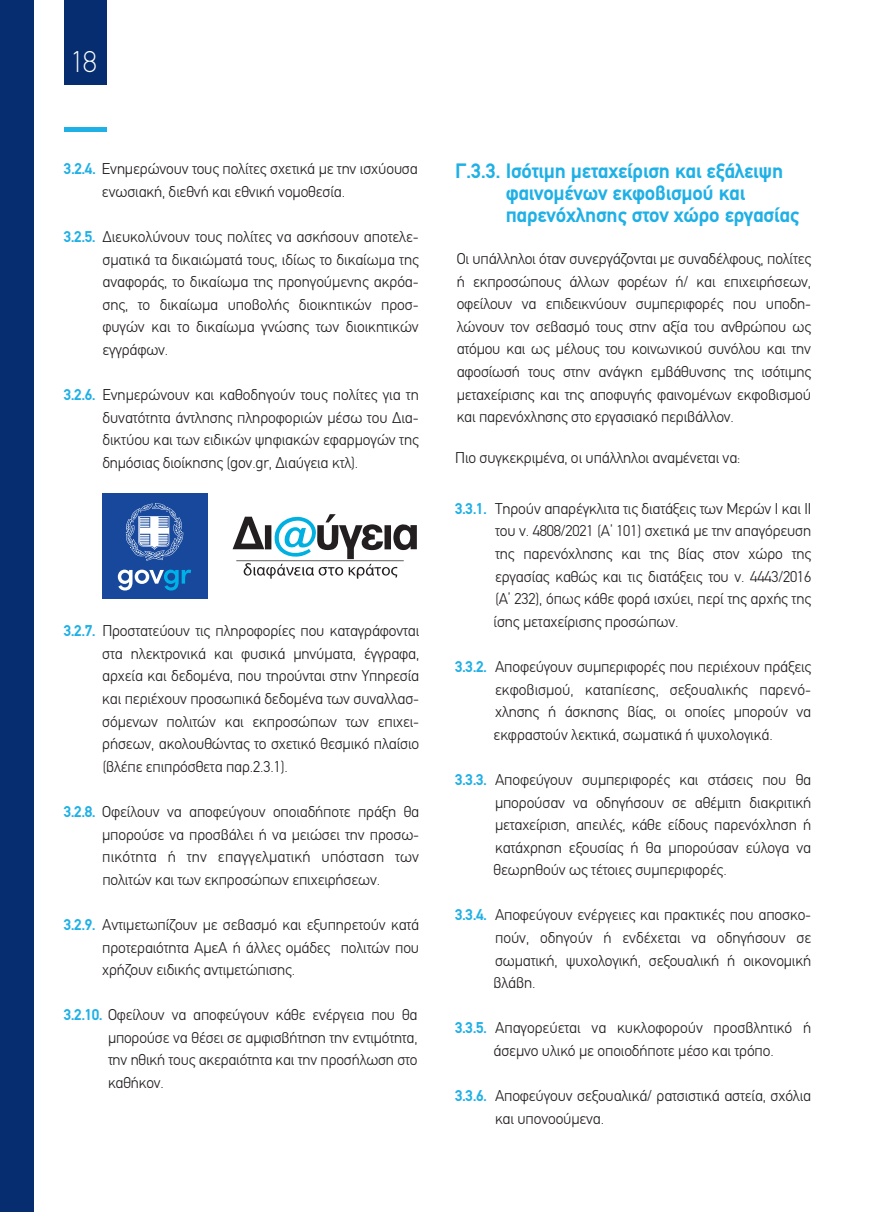
<style>
.page{position:relative;width:872px;height:1212px;background:#fff}
.page>*{position:absolute;margin:0;border:0;box-sizing:border-box;transform-origin:0 0}
.t1{font:100 30px "PF Din Text";color:#fff}
.t2{font:700 21px/21.9px "PF Din Text";letter-spacing:-.01em;color:#1fb0e6}
.t3{font:300 15.75px/22.6px "PF Din Text";letter-spacing:-.01em;color:#231f20;text-align:justify}
.t4{font:700 15.75px "PF Din Text";color:#1fb0e6}
.s1{font-weight:700;color:#1fb0e6}
</style>
<div class="page">
<div style="left:0;top:0;width:34px;height:1212px;background:#052d6f"></div>
<hr style="left:64px;top:128px;width:42px;height:4px;background:#1fb0e6">
<div style="left:64px;top:0;width:42px;height:85px;background:#052d6f"></div>
<div style="left:102px;top:494px;width:105px;height:105px;background:#17489b"></div>
<svg style="left:118px;top:570px;width:73px;height:20px"></svg>
<svg style="left:125px;top:503px;width:58px;height:58px"></svg>
<svg style="left:232px;top:514px;width:185px;height:65px"></svg>
<h1 class="t1" style="left:71px;top:49px;width:27px">18</h1>
<p class="t3" style="left:102px;top:159px;width:317px;text-indent:-38px"><span class="s1">3.2.4.</span> Eνημερώνουν τους πολίτες σχετικά με την ισχύουσα ενωσιακή, διεθνή και εθνική νομοθεσία.</p>
<p class="t3" style="left:64px;top:227px;width:356px"><span class="s1">3.2.5.</span> Διευκολύνουν τους πολίτες να ασκήσουν αποτελε-</p>
<p class="t3" style="left:102px;top:249px;width:318px">σματικά τα δικαιώματά τους, ιδίως το δικαίωμα της αναφοράς, το δικαίωμα της προηγούμενης ακρόα&shy;σης, το δικαίωμα υποβολής διοικητικών προσ&shy;φυγών και το δικαίωμα γνώσης των διοικητικών</p>
<p class="t3" style="left:102px;top:340px;width:68px">εγγράφων.</p>
<p class="t3" style="left:64px;top:385px;width:356px"><span class="s1">3.2.6.</span> Ενημερώνουν και καθοδηγούν τους πολίτες για τη</p>
<p class="t3" style="left:102px;top:407px;width:318px">δυνατότητα άντλησης πληροφοριών μέσω του Δια&shy;δικτύου και των ειδικών ψηφιακών εφαρμογών της</p>
<p class="t3" style="left:102px;top:453px;width:257px">δημόσιας διοίκησης (gov.gr, Διαύγεια κτλ).</p>
<p class="t3" style="left:64px;top:621px;width:357px"><span class="s1">3.2.7.</span> Προστατεύουν τις πληροφορίες που καταγράφονται</p>
<p class="t3" style="left:102px;top:644px;width:318px">στα ηλεκτρονικά και φυσικά μηνύματα, έγγραφα, αρχεία και δεδομένα, που τηρούνται στην Υπηρεσία και περιέχουν προσωπικά δεδομένα των συναλλασ&shy;σόμενων πολιτών και εκπροσώπων των επιχει&shy;ρήσεων, ακολουθώντας το σχετικό θεσμικό πλαίσιο</p>
<p class="t3" style="left:102px;top:756px;width:187px">(βλέπε επιπρόσθετα παρ.2.3.1).</p>
<p class="t3" style="left:64px;top:802px;width:357px"><span class="s1">3.2.8.</span> Οφείλουν να αποφεύγουν οποιαδήποτε πράξη θα</p>
<p class="t3" style="left:102px;top:824px;width:318px">μπορούσε να προσβάλει ή να μειώσει την προσω&shy;πικότητα ή την επαγγελματική υπόσταση των</p>
<p class="t3" style="left:102px;top:869px;width:279px">πολιτών και των εκπροσώπων επιχειρήσεων.</p>
<p class="t3" style="left:64px;top:915px;width:357px"><span class="s1">3.2.9.</span> Αντιμετωπίζουν με σεβασμό και εξυπηρετούν κατά</p>
<p class="t3" style="left:102px;top:937px;width:318px">προτεραιότητα ΑμεΑ ή άλλες ομάδες πολιτών που χρήζουν ειδικής αντιμετώπισης.</p>
<p class="t3" style="left:64px;top:1005px;width:355px"><span class="s1">3.2.10.</span> Οφείλουν να αποφεύγουν κάθε ενέργεια που θα</p>
<p class="t3" style="left:108px;top:1027px;width:311px">μπορούσε να θέσει σε αμφισβήτηση την εντιμότητα, την ηθική τους ακεραιότητα και την προσήλωση στο καθήκον.</p>
<h2 class="t2" style="left:505px;top:162px;width:295px;text-indent:-51px">Γ.3.3. Ισότιμη μεταχείριση και εξάλειψη φαινομένων εκφοβισμού και παρενόχλησης στον χώρο εργασίας</h2>
<p class="t3" style="left:457px;top:249px;width:356px">Οι υπάλληλοι όταν συνεργάζονται με συναδέλφους, πολίτες ή εκπροσώπους άλλων φορέων ή/ και επιχειρήσεων, οφείλουν να επιδεικνύουν συμπεριφορές που υποδη&shy;λώνουν τον σεβασμό τους στην αξία του ανθρώπου ως ατόμου και ως μέλους του κοινωνικού συνόλου και την αφοσίωσή τους στην ανάγκη εμβάθυνσης της ισότιμης μεταχείρισης και της αποφυγής φαινομένων εκφοβισμού και παρενόχλησης στο εργασιακό περιβάλλον.</p>
<p class="t3" style="left:455px;top:448px;width:287px">Πιο συγκεκριμένα, οι υπάλληλοι αναμένεται να:</p>
<p class="t4" style="left:455px;top:502px;width:33px">3.3.1.</p>
<p class="t3" style="left:495px;top:499px;width:318px">Τηρούν απαρέγκλιτα τις διατάξεις των Μερών Ι και ΙΙ του ν. 4808/2021 (Α’ 101) σχετικά με την απαγόρευση της παρενόχλησης και της βίας στον χώρο της εργασίας καθώς και τις διατάξεις του ν. 4443/2016 (Α’ 232), όπως κάθε φορά ισχύει, περί της αρχής της</p>
<p class="t3" style="left:493px;top:611px;width:186px">ίσης μεταχείρισης προσώπων.</p>
<p class="t4" style="left:455px;top:660px;width:33px">3.3.2.</p>
<p class="t3" style="left:495px;top:657px;width:318px">Αποφεύγουν συμπεριφορές που περιέχουν πράξεις εκφοβισμού, καταπίεσης, σεξουαλικής παρενό&shy;χλησης ή άσκησης βίας, οι οποίες μπορούν να</p>
<p class="t3" style="left:493px;top:724px;width:281px">εκφραστούν λεκτικά, σωματικά ή ψυχολογικά.</p>
<p class="t4" style="left:455px;top:773px;width:33px">3.3.3.</p>
<p class="t3" style="left:495px;top:770px;width:318px">Αποφεύγουν συμπεριφορές και στάσεις που θα μπορούσαν να οδηγήσουν σε αθέμιτη διακριτική μεταχείριση, απειλές, κάθε είδους παρενόχληση ή κατάχρηση εξουσίας ή θα μπορούσαν εύλογα να</p>
<p class="t3" style="left:493px;top:860px;width:235px">θεωρηθούν ως τέτοιες συμπεριφορές.</p>
<p class="t4" style="left:455px;top:909px;width:33px">3.3.4.</p>
<p class="t3" style="left:495px;top:905px;width:318px">Αποφεύγουν ενέργειες και πρακτικές που αποσκο&shy;πούν, οδηγούν ή ενδέχεται να οδηγήσουν σε σωματική, ψυχολογική, σεξουαλική ή οικονομική</p>
<p class="t3" style="left:493px;top:973px;width:44px">βλάβη.</p>
<p class="t4" style="left:455px;top:1021px;width:33px">3.3.5.</p>
<p class="t3" style="left:495px;top:1018px;width:318px">Απαγορεύεται να κυκλοφορούν προσβλητικό ή</p>
<p class="t3" style="left:493px;top:1041px;width:282px">άσεμνο υλικό με οποιοδήποτε μέσο και τρόπο.</p>
<p class="t4" style="left:455px;top:1089px;width:33px">3.3.6.</p>
<p class="t3" style="left:495px;top:1086px;width:318px">Αποφεύγουν σεξουαλικά/ ρατσιστικά αστεία, σχόλια και υπονοούμενα.</p>
</div>
